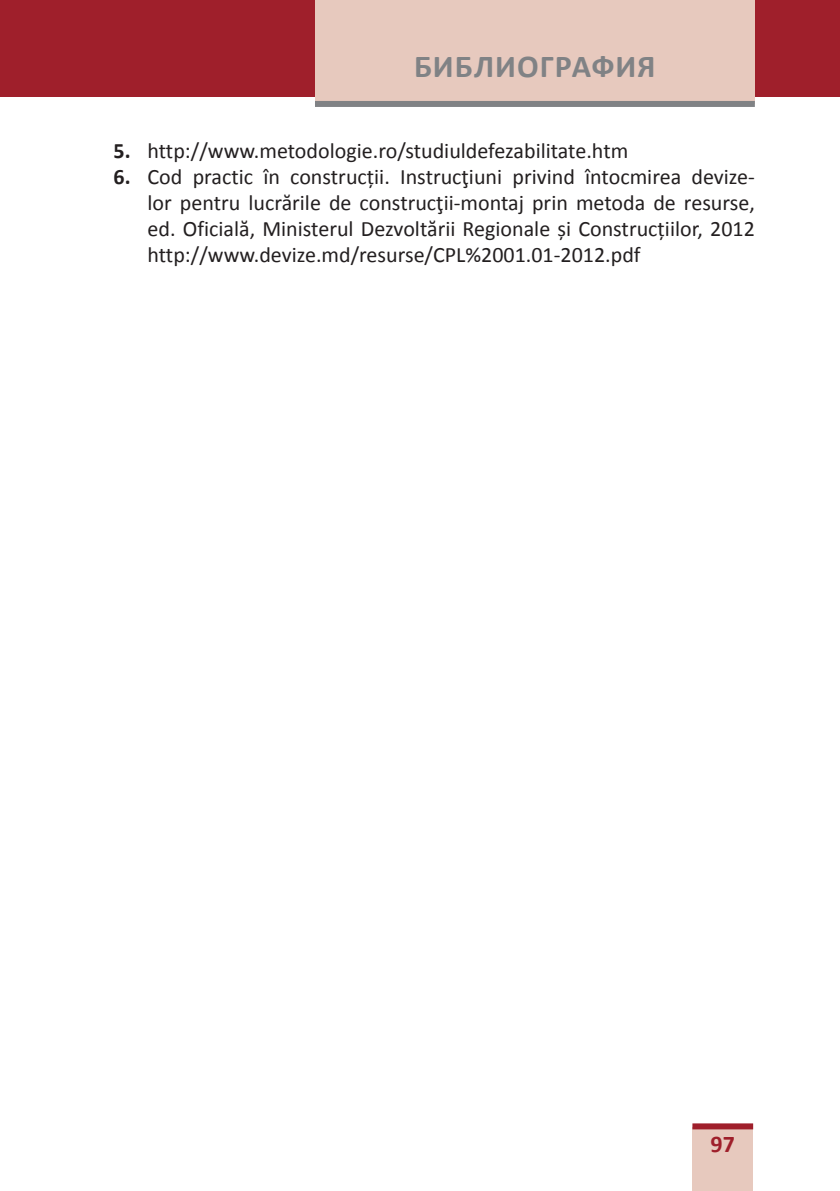
<style>
.page{position:relative;width:840px;height:1191px;background:#fff}
.page>*{position:absolute;margin:0;border:0;box-sizing:border-box;transform-origin:0 0}
.t1{font:700 32px "Calibri";color:#808285}
.t2{font:700 24px "Calibri";color:#9f1f2b}
.t3{font:22px/26px "Calibri";color:#231f20;text-align:justify}
.s1{font-weight:700}
</style>
<div class="page">
<div style="left:0;top:0;width:839px;height:96px;background:#9f1f2b"></div>
<div style="left:315px;top:0;width:439px;height:103px;background:#e7c9be"></div>
<div style="left:315px;top:101px;width:439px;height:6px;background:#808285"></div>
<div style="left:692px;top:1127px;width:60px;height:64px;background:#e7c9be"></div>
<div style="left:692px;top:1123px;width:60px;height:6px;background:#9f1f2b"></div>
<h1 class="t1" style="left:414px;top:46px;width:21px">библи</h1>
<h1 class="t1" style="left:517px;top:46px;width:43px">ография</h1>
<p class="t3" style="left:113px;top:138px;width:516px"><span class="s1">5.</span> http://www.metodologie.ro/studiuldefezabilitate.htm</p>
<p class="t3" style="left:147px;top:164px;width:608px;text-indent:-34px"><span class="s1">6.</span> Cod practic în construcții. Instrucţiuni privind întocmirea devize&shy;lor pentru lucrările de construcţii-montaj prin metoda de resurse, ed. Oficială, Ministerul Dezvoltării Regionale și Construcțiilor, 2012 http://www.devize.md/resurse/CPL%2001.01-2012.pdf</p>
<p class="t2" style="left:710px;top:1128px;width:26px">97</p>
</div>
